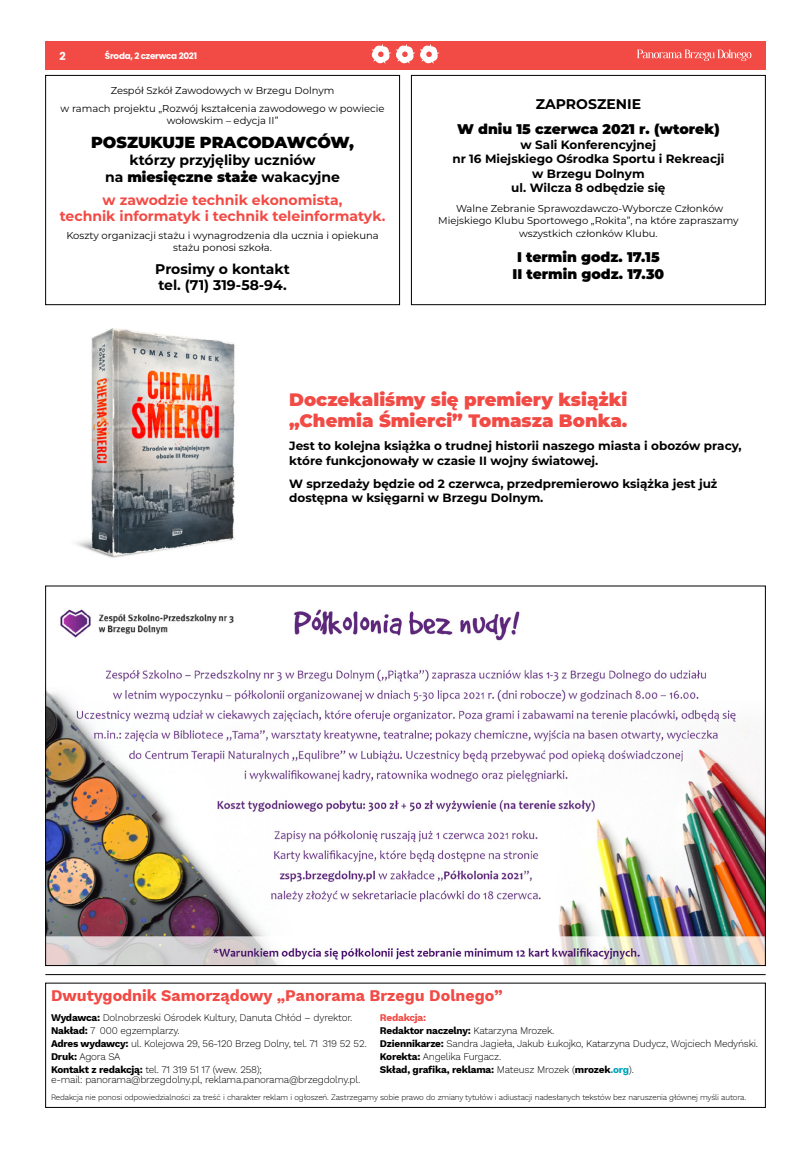
<style>
.page{position:relative;width:794px;height:1163px;background:#fff}
.page>*{position:absolute;margin:0;border:0;box-sizing:border-box;transform-origin:0 0}
.t1{font:900 18px/21.6px "Montserrat";color:#f24a45}
.t2{font:16px "Work Sans";color:#f24a45}
.t3{font:900 16px "Montserrat";letter-spacing:-.005em;color:#000}
.t4{font:700 14px/16.8px "Montserrat";color:#000;text-align:center}
.t5{font:700 14px/16.8px "Montserrat";color:#f24a45;text-align:center}
.t6{font:900 14px/16.8px "Montserrat";color:#000;text-align:center}
.t7{font:700 12px/14.4px "Montserrat";color:#000}
.t8{font:700 11px "Poppins";color:#fff}
.t9{font:10px/12.8px "Work Sans";letter-spacing:-.02em;color:#000}
.t10{font:10px/12px "Montserrat";color:#000;text-align:center}
.t11{font:10px "Work Sans";letter-spacing:-.025em;color:#f24a45}
.t12{font:700 8.9px "Poppins";letter-spacing:-.03em;color:#fff}
.t13{font:8px "Work Sans";letter-spacing:-.02em;color:#000}
.s1{font-weight:900}
.s2{color:#00a5bb}
</style>
<div class="page">
<div style="left:45px;top:41px;width:720px;height:28px;background:#f24a45"></div>
<svg style="left:637px;top:50px;width:114px;height:11px"></svg>
<svg style="left:371px;top:44px;width:68px;height:20px"></svg>
<hr style="left:45px;top:974px;width:720px;height:1px;background:#000">
<img style="left:47px;top:609px;width:716px;height:354px">
<img style="left:76px;top:328px;width:159px;height:230px">
<div style="left:45px;top:75px;width:355px;height:230px;border:1px solid #000"></div>
<div style="left:411px;top:75px;width:354px;height:230px;border:1px solid #000"></div>
<p class="t8" style="left:60px;top:49px;width:8px">2</p>
<p class="t12" style="left:105px;top:51px;width:94px">Środa, 2 czerwca 2021</p>
<p class="t10" style="left:61px;top:81px;width:325px;line-height:17.7px">Zespół Szkół Zawodowych w Brzegu Dolnym<br>w ramach projektu „Rozwój kształcenia zawodowego w powiecie</p>
<p class="t10" style="left:167px;top:114px;width:113px">wołowskim – edycja II”</p>
<h2 class="t3" style="left:91px;top:131px;width:265px">POSZUKUJE PRACODAWCÓW,</h2>
<h3 class="t4" style="left:105px;top:151px;width:236px">którzy przyjęliby uczniów<br>na <span class="s1">miesięczne staże</span> wakacyjne</h3>
<h3 class="t5" style="left:60px;top:190px;width:327px">w zawodzie technik ekonomista,<br>technik informatyk i technik teleinformatyk.</h3>
<p class="t10" style="left:66px;top:229px;width:314px">Koszty organizacji stażu i wynagrodzenia dla ucznia i opiekuna stażu ponosi szkoła.</p>
<h3 class="t4" style="left:155px;top:259px;width:136px;text-align:left">Prosimy o kontakt tel. (71) 319-58-94.</h3>
<h3 class="t4" style="left:536px;top:95px;width:107px">ZAPROSZENIE</h3>
<h3 class="t6" style="left:457px;top:120px;width:264px">W dniu 15 czerwca 2021 r. (wtorek)</h3>
<p class="t7" style="left:452px;top:137px;width:273px;text-align:center">w Sali Konferencyjnej<br>nr 16 Miejskiego Ośrodka Sportu i Rekreacji w Brzegu Dolnym<br>ul. Wilcza 8 odbędzie się</p>
<p class="t10" style="left:438px;top:202px;width:302px">Walne Zebranie Sprawozdawczo-Wyborcze Członków<br>Miejskiego Klubu Sportowego „Rokita”, na które zapraszamy wszystkich członków Klubu.</p>
<h3 class="t6" style="left:512px;top:247px;width:153px">I termin godz. 17.15<br>II termin godz. 17.30</h3>
<h1 class="t1" style="left:289px;top:387px;width:340px">Doczekaliśmy się premiery książki „Chemia Śmierci” Tomasza Bonka.</h1>
<p class="t7" style="left:289px;top:438px;width:454px">Jest to kolejna książka o trudnej historii naszego miasta i obozów pracy, które funkcjonowały w czasie II wojny światowej.</p>
<p class="t7" style="left:289px;top:475px;width:430px">W sprzedaży będzie od 2 czerwca, przedpremierowo książka jest już dostępna w księgarni w Brzegu Dolnym.</p>
<h2 class="t2" style="left:51px;top:983px;width:453px">Dwutygodnik Samorządowy „Panorama Brzegu Dolnego”</h2>
<p class="t9" style="left:51px;top:1010px;width:317px">Wydawca: Dolnobrzeski Ośrodek Kultury, Danuta Chłód – dyrektor.<br>Nakład: 7 000 egzemplarzy.<br>Adres wydawcy: ul. Kolejowa 29, 56-120 Brzeg Dolny, tel. 71 319 52 52.<br>Druk: Agora SA<br>Kontakt z redakcją: tel. 71 319 51 17 (wew. 258);</p>
<p class="t9" style="left:51px;top:1072px;width:311px">e-mail: panorama@brzegdolny.pl, reklama.panorama@brzegdolny.pl.</p>
<p class="t11" style="left:380px;top:1010px;width:48px">Redakcja:</p>
<p class="t9" style="left:380px;top:1023px;width:379px">Redaktor naczelny: Katarzyna Mrozek.<br>Dziennikarze: Sandra Jagieła, Jakub Łukojko, Katarzyna Dudycz, Wojciech Medyński.<br>Korekta: Angelika Furgacz.<br>Skład, grafika, reklama: Mateusz Mrozek (mrozek<span class="s2">.org</span>).</p>
<p class="t13" style="left:51px;top:1090px;width:696px">Redakcja nie ponosi odpowiedzialności za treść i charakter reklam i ogłoszeń. Zastrzegamy sobie prawo do zmiany tytułów i adiustacji nadesłanych tekstów bez naruszenia głównej myśli autora.</p>
</div>
